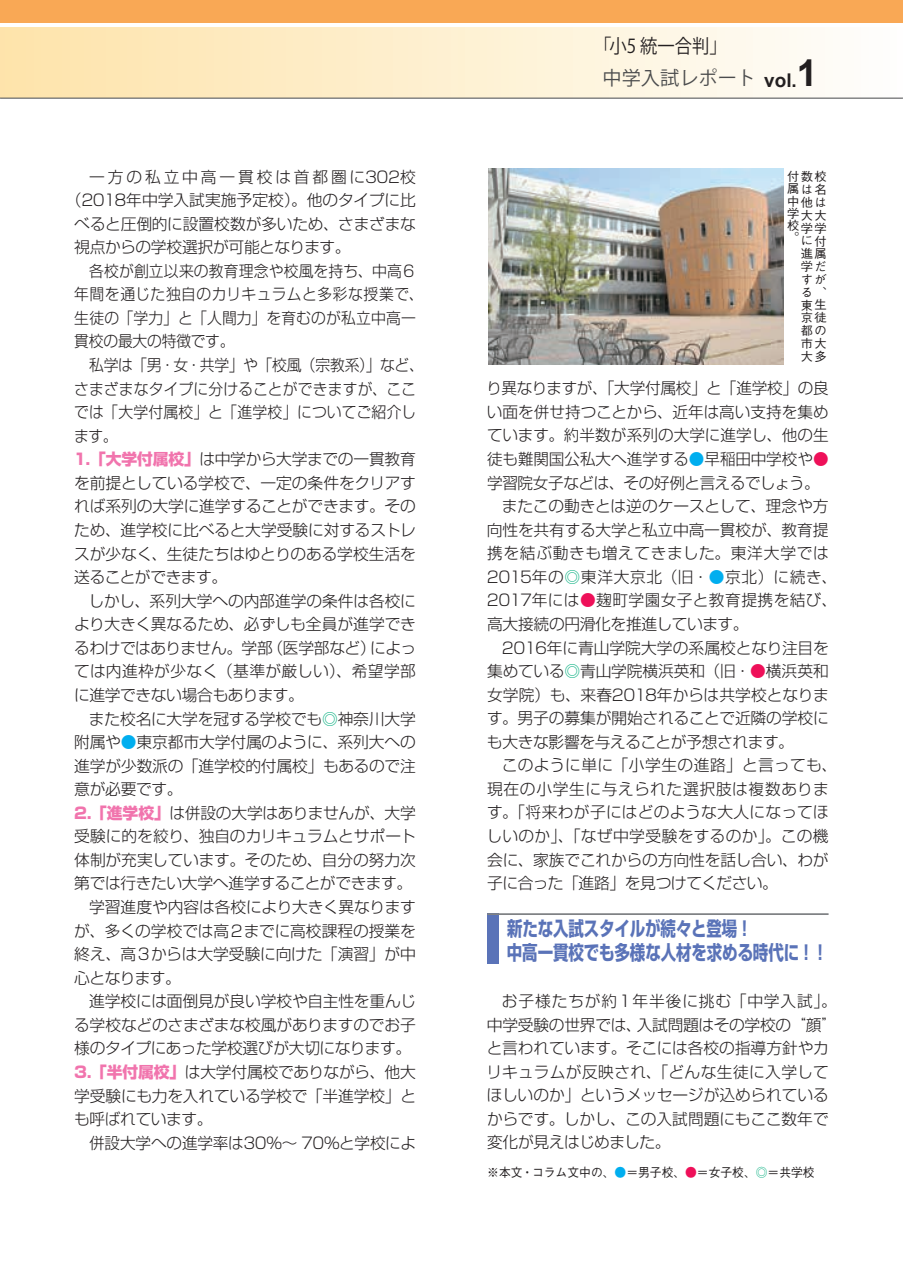
<style>
.page{position:relative;width:903px;height:1275px;background:#fff}
.page>*{position:absolute;margin:0;border:0;box-sizing:border-box;transform-origin:0 0}
.t1{font:700 19.78px/23.6px "Shin Go Pro";letter-spacing:-.005em;color:#5a73b8;scale:.78 1}
.t2{font:19.25px "Shin Go Pr 5 De Bold 90 ms RKSJ H";color:#4b4c4d}
.t3{font:19.25px "Gothic MB101 Pr 5 Light 90 ms RKSJ H";color:#231f20;scale:.9 1}
.t4{font:300 15.75px/23.6px "Shin Go Pro";letter-spacing:-.01em;color:#231f20}
.t5{font:300 15.75px "Shin Go Pro";letter-spacing:-.03em;color:#231f20}
.t6{font:300 15.75px "Shin Go Pro";letter-spacing:.02em;color:#231f20}
.t7{font:300 15.75px "Shin Go Pro";letter-spacing:-.01em;color:#231f20;scale:.94 1}
.t8{font:300 15.75px "Shin Go Pro";letter-spacing:.01em;color:#231f20;scale:.94 1}
.t9{font:300 15.75px "Shin Go Pro";letter-spacing:.04em;color:#231f20}
.t10{font:300 15.75px "Shin Go Pro";letter-spacing:.03em;color:#231f20;scale:.94 1}
.t11{font:300 15.75px "Shin Go Pro";letter-spacing:.015em;color:#231f20;scale:.94 1}
.t12{font:300 15.75px "Shin Go Pro";letter-spacing:.035em;color:#231f20}
.t13{font:300 15.75px "Shin Go Pro";letter-spacing:.015em;color:#231f20}
.t14{font:300 15.75px "Shin Go Pro";letter-spacing:.18em;color:#231f20}
.t15{font:300 15.75px "Shin Go Pro";letter-spacing:-.035em;color:#231f20}
.t16{font:500 12.42px "Gothic BBB Pro";color:#231f20;scale:.95 1}
.t17{font:500 12.25px/12.8px "Gothic BBB Pro";color:#231f20;text-align:justify}
.s1{font-weight:800;color:#f174ad}
.s2{color:#12b385}
.s3{color:#00aeef}
.s4{font-family:"Gothic MB101 Pr 5 Bold 90 ms RKSJ H"}
.s5{font-family:"Arial";font-weight:700;font-size:37.1px;color:#231f20}
.s6{color:#ee1059}
</style>
<div class="page">
<div style="left:0;top:27px;width:903px;height:70px;background:linear-gradient(to right,#fee3aa,#fefefc)"></div>
<div style="left:0;top:0;width:903px;height:23px;background:#f9a855"></div>
<hr style="left:0;top:98px;width:903px;height:1px;background:#57585a">
<img style="left:488px;top:169px;width:296px;height:195px">
<div style="left:487px;top:913px;width:12px;height:51px;background:#5a73b8"></div>
<hr style="left:487px;top:913px;width:341px;height:2px;background:#808285">
<p class="t14" style="left:89px;top:164px;width:328px">一方の私立中高一貫校は首都圏に302校</p>
<p class="t4" style="left:66px;top:186px;width:351px">（2018年中学入試実施予定校）。他のタイプに比</p>
<p class="t4" style="left:74px;top:210px;width:343px">べると圧倒的に設置校数が多いため、さまざまな</p>
<p class="t4" style="left:74px;top:233px;width:278px">視点からの学校選択が可能となります。</p>
<p class="t8" style="left:89px;top:258px;width:349px">各校が創立以来の教育理念や校風を持ち、中高６</p>
<p class="t10" style="left:74px;top:281px;width:373px">年間を通じた独自のカリキュラムと多彩な授業で、</p>
<p class="t8" style="left:74px;top:305px;width:365px">生徒の「学力」と「人間力」を育むのが私立中高一</p>
<p class="t7" style="left:74px;top:329px;width:172px">貫校の最大の特徴です。</p>
<p class="t7" style="left:89px;top:352px;width:357px">私学は「男・女・共学」や「校風（宗教系）」など、</p>
<p class="t7" style="left:74px;top:376px;width:365px">さまざまなタイプに分けることができますが、ここ</p>
<p class="t11" style="left:74px;top:399px;width:365px">では「大学付属校」と「進学校」についてご紹介し</p>
<p class="t7" style="left:74px;top:423px;width:48px">ます。</p>
<p class="t4" style="left:74px;top:446px;width:344px"><span class="s1">1.「大学付属校」</span>は中学から大学までの一貫教育</p>
<p class="t4" style="left:74px;top:469px;width:343px">を前提としている学校で、一定の条件をクリアす</p>
<p class="t4" style="left:74px;top:493px;width:343px">れば系列の大学に進学することができます。その</p>
<p class="t4" style="left:74px;top:516px;width:343px">ため、進学校に比べると大学受験に対するストレ</p>
<p class="t4" style="left:74px;top:540px;width:343px">スが少なく、生徒たちはゆとりのある学校生活を</p>
<p class="t15" style="left:74px;top:564px;width:154px">送ることができます。</p>
<p class="t4" style="left:89px;top:587px;width:329px">しかし、系列大学への内部進学の条件は各校に</p>
<p class="t4" style="left:74px;top:611px;width:343px">より大きく異なるため、必ずしも全員が進学でき</p>
<p class="t5" style="left:74px;top:635px;width:343px">るわけではありません。学部（医学部など）によっ</p>
<p class="t6" style="left:74px;top:658px;width:343px">ては内進枠が少なく（基準が厳しい）、希望学部</p>
<p class="t4" style="left:74px;top:681px;width:231px">に進学できない場合もあります。</p>
<p class="t4" style="left:89px;top:705px;width:328px">また校名に大学を冠する学校でも<span class="s2">◎</span>神奈川大学</p>
<p class="t4" style="left:74px;top:728px;width:343px">附属や<span class="s3">●</span>東京都市大学付属のように、系列大への</p>
<p class="t4" style="left:74px;top:752px;width:343px">進学が少数派の「進学校的付属校」もあるので注</p>
<p class="t4" style="left:74px;top:775px;width:110px">意が必要です。</p>
<p class="t4" style="left:74px;top:799px;width:343px"><span class="s1">2.「進学校」</span>は併設の大学はありませんが、大学</p>
<p class="t4" style="left:74px;top:823px;width:343px">受験に的を絞り、独自のカリキュラムとサポート</p>
<p class="t4" style="left:74px;top:846px;width:343px">体制が充実しています。そのため、自分の努力次</p>
<p class="t4" style="left:74px;top:870px;width:339px">第では行きたい大学へ進学することができます。</p>
<p class="t4" style="left:89px;top:893px;width:328px">学習進度や内容は各校により大きく異なります</p>
<p class="t4" style="left:74px;top:917px;width:343px">が、多くの学校では高２までに高校課程の授業を</p>
<p class="t4" style="left:74px;top:940px;width:343px">終え、高３からは大学受験に向けた「演習」が中</p>
<p class="t4" style="left:74px;top:964px;width:108px">心となります。</p>
<p class="t4" style="left:89px;top:987px;width:328px">進学校には面倒見が良い学校や自主性を重んじ</p>
<p class="t4" style="left:74px;top:1011px;width:343px">る学校などのさまざまな校風がありますのでお子</p>
<p class="t5" style="left:74px;top:1035px;width:338px">様のタイプにあった学校選びが大切になります。</p>
<p class="t4" style="left:74px;top:1058px;width:343px"><span class="s1">3.「半付属校」</span>は大学付属校でありながら、他大</p>
<p class="t4" style="left:74px;top:1082px;width:343px">学受験にも力を入れている学校で「半進学校」と</p>
<p class="t5" style="left:74px;top:1106px;width:140px">も呼ばれています。</p>
<p class="t4" style="left:89px;top:1129px;width:328px">併設大学への進学率は30％～ 70％と学校によ</p>
<p class="t3" style="left:594px;top:35px;width:149px">「小5 <span class="s4">統一合判</span>」</p>
<p class="t2" style="left:603px;top:67px;width:216px">中学入試レポート <sub>vol.</sub><span class="s5">1</span></p>
<p class="t17" style="left:787px;top:169px;width:40px">付数校属は名中他は</p>
<p class="t17" style="left:787px;top:206px;width:13px;line-height:12.2px">学校。</p>
<p class="t17" style="left:801px;top:207px;width:27px">大大学学に付進属学だすがる、東生京徒都の市大大多</p>
<p class="t4" style="left:487px;top:375px;width:344px">り異なりますが、「大学付属校」と「進学校」の良</p>
<p class="t4" style="left:487px;top:398px;width:343px">い面を併せ持つことから、近年は高い支持を集め</p>
<p class="t4" style="left:487px;top:422px;width:343px">ています。約半数が系列の大学に進学し、他の生</p>
<p class="t4" style="left:487px;top:445px;width:343px">徒も難関国公私大へ進学する<span class="s3">●</span>早稲田中学校や<span class="s6">●</span></p>
<p class="t5" style="left:487px;top:470px;width:334px">学習院女子などは、その好例と言えるでしょう。</p>
<p class="t4" style="left:502px;top:492px;width:328px">またこの動きとは逆のケースとして、理念や方</p>
<p class="t4" style="left:487px;top:516px;width:343px">向性を共有する大学と私立中高一貫校が、教育提</p>
<p class="t9" style="left:487px;top:540px;width:343px">携を結ぶ動きも増えてきました。東洋大学では</p>
<p class="t12" style="left:487px;top:564px;width:352px">2015年の<span class="s2">◎</span>東洋大京北（旧・<span class="s3">●</span>京北）に続き、</p>
<p class="t6" style="left:487px;top:587px;width:352px">2017年には<span class="s6">●</span>麹町学園女子と教育提携を結び、</p>
<p class="t4" style="left:487px;top:610px;width:263px">高大接続の円滑化を推進しています。</p>
<p class="t4" style="left:502px;top:634px;width:328px">2016年に青山学院大学の系属校となり注目を</p>
<p class="t4" style="left:487px;top:657px;width:343px">集めている<span class="s2">◎</span>青山学院横浜英和（旧・<span class="s6">●</span>横浜英和</p>
<p class="t4" style="left:487px;top:681px;width:343px">女学院）も、来春2018年からは共学校となりま</p>
<p class="t4" style="left:487px;top:704px;width:343px">す。男子の募集が開始されることで近隣の学校に</p>
<p class="t4" style="left:487px;top:728px;width:309px">も大きな影響を与えることが予想されます。</p>
<p class="t6" style="left:502px;top:752px;width:337px">このように単に「小学生の進路」と言っても、</p>
<p class="t9" style="left:487px;top:776px;width:343px">現在の小学生に与えられた選択肢は複数ありま</p>
<p class="t13" style="left:487px;top:799px;width:343px">す。「将来わが子にはどのような大人になってほ</p>
<p class="t6" style="left:486px;top:823px;width:344px">しいのか」、「なぜ中学受験をするのか」。この機</p>
<p class="t4" style="left:487px;top:846px;width:343px">会に、家族でこれからの方向性を話し合い、わが</p>
<p class="t5" style="left:487px;top:870px;width:292px">子に合った「進路」を見つけてください。</p>
<p class="t1" style="left:507px;top:915px;width:413px">新たな入試スタイルが続々と登場！<br>中高一貫校でも多様な人材を求める時代に！！</p>
<p class="t4" style="left:487px;top:987px;width:352px;text-indent:15px">お子様たちが約１年半後に挑む「中学入試」。中学受験の世界では、入試問題はその学校の“顔”と言われています。そこには各校の指導方針やカリキュラムが反映され、「どんな生徒に入学してほしいのか」というメッセージが込められているからです。しかし、この入試問題にもここ数年で変化が見えはじめました。</p>
<p class="t16" style="left:487px;top:1163px;width:346px">※本文・コラム文中の、<span class="s3">●</span>＝男子校、<span class="s6">●</span>＝女子校、<span class="s2">◎</span>＝共学校</p>
</div>
